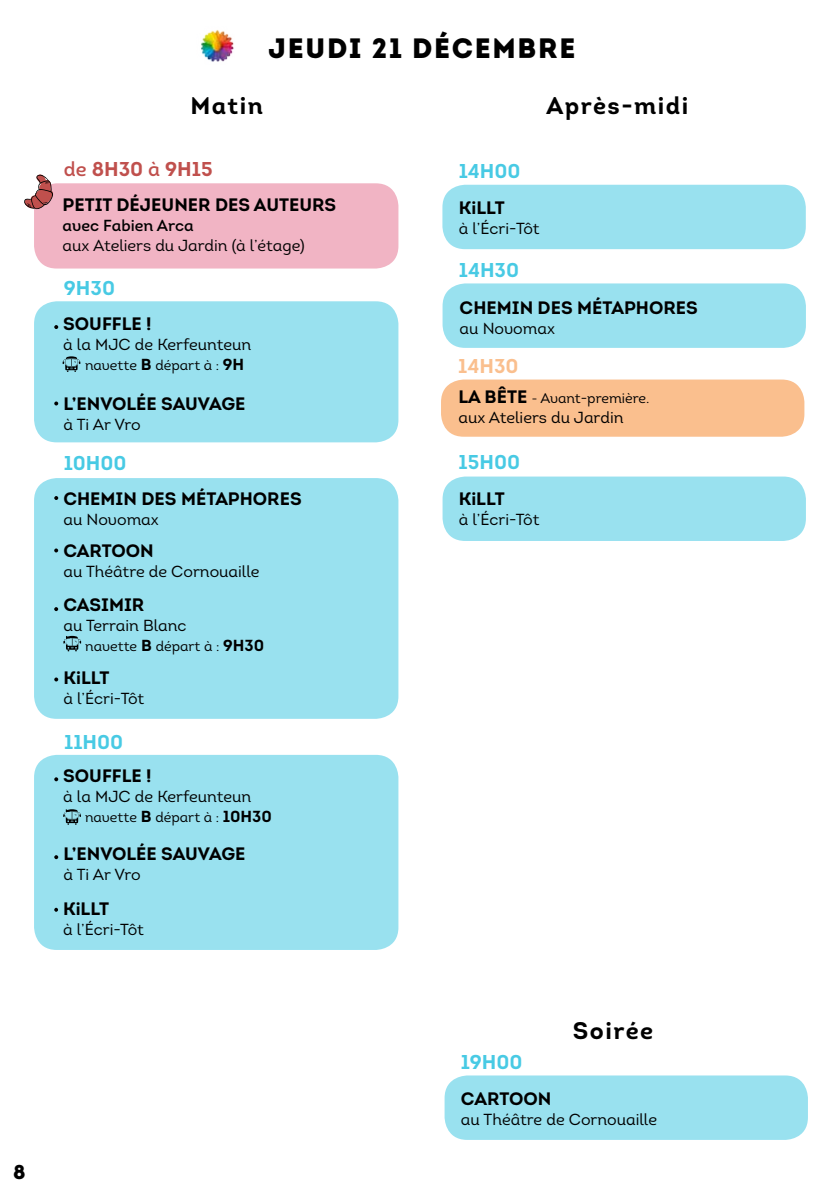
<style>
.page{position:relative;width:840px;height:1191px;background:#fff}
.page>*{position:absolute;margin:0;border:0;box-sizing:border-box;transform-origin:0 0}
.t1{font:900 28px "Intro";letter-spacing:.06em;color:#000}
.t2{font:24px "Intro Bold Alt";letter-spacing:.06em;color:#000}
.t3{font:700 20px "Intro";color:#48cae4}
.t4{font:700 20px "Intro";color:#c0504d}
.t5{font:700 20px "Intro";color:#fabf8e}
.t6{font:900 20px "Intro";color:#000}
.t7{font:18px "Intro Bold Caps";color:#000}
.t8{font:16px "Intro Regular Alt";color:#000}
.t9{font:16px "Intro Semi Bold Alt";color:#000}
.t10{font:14px "Intro Regular Alt";color:#000}
.s1{font-family:"Intro Semi Bold Alt";font-weight:400}
.s2{font-family:"Intro Bold Caps";font-size:16px}
.s3{font-family:"Intro";font-weight:700}
.s4{font-family:"Intro Bold Caps";font-size:18px}
.s5{font-size:12px}
</style>
<div class="page">
<div style="left:442px;top:283px;width:363px;height:65px;background:#99e1ef;border-radius:23px"></div>
<div style="left:444px;top:1075px;width:363px;height:64px;background:#99e1ef;border-radius:23px"></div>
<div style="left:442px;top:185px;width:363px;height:64px;background:#99e1ef;border-radius:23px"></div>
<div style="left:34px;top:301px;width:364px;height:141px;background:#99e1ef;border-radius:23px"></div>
<svg style="left:54px;top:325px;width:4px;height:4px"></svg>
<svg style="left:54px;top:401px;width:4px;height:4px"></svg>
<div style="left:34px;top:478px;width:364px;height:241px;background:#99e1ef;border-radius:23px"></div>
<svg style="left:54px;top:496px;width:4px;height:4px"></svg>
<svg style="left:54px;top:607px;width:4px;height:4px"></svg>
<svg style="left:63px;top:635px;width:18px;height:16px"></svg>
<svg style="left:54px;top:677px;width:4px;height:4px"></svg>
<div style="left:34px;top:755px;width:364px;height:195px;background:#99e1ef;border-radius:23px"></div>
<svg style="left:63px;top:809px;width:18px;height:15px"></svg>
<svg style="left:54px;top:777px;width:4px;height:4px"></svg>
<svg style="left:54px;top:855px;width:4px;height:4px"></svg>
<svg style="left:54px;top:907px;width:4px;height:4px"></svg>
<div style="left:34px;top:183px;width:364px;height:85px;background:#f1b4c4;border-radius:23px"></div>
<svg style="left:54px;top:548px;width:4px;height:4px"></svg>
<div style="left:441px;top:379px;width:363px;height:58px;background:#fabf8e;border-radius:23px"></div>
<div style="left:442px;top:476px;width:363px;height:65px;background:#99e1ef;border-radius:23px"></div>
<img style="left:201px;top:30px;width:33px;height:32px">
<svg style="left:63px;top:356px;width:17px;height:16px"></svg>
<svg style="left:24px;top:174px;width:30px;height:36px"></svg>
<p class="t6" style="left:13px;top:1158px;width:14px">8</p>
<h1 class="t1" style="left:268px;top:30px;width:308px">JEUDI 21 DÉCEMBRE</h1>
<h2 class="t2" style="left:190px;top:90px;width:74px">Matin</h2>
<h2 class="t2" style="left:546px;top:90px;width:143px">Après-midi</h2>
<p class="t4" style="left:64px;top:157px;width:150px"><span class="s1">de</span> 8H30 <span class="s1">à</span> 9H15</p>
<p class="t7" style="left:63px;top:193px;width:275px">PETIT DÉJEUNER DES AUTEURS</p>
<p class="t9" style="left:63px;top:215px;width:133px">avec Fabien Arca</p>
<p class="t8" style="left:63px;top:235px;width:243px">aux Ateliers du Jardin (à l’étage)</p>
<p class="t3" style="left:64px;top:275px;width:53px">9H30</p>
<p class="t7" style="left:63px;top:312px;width:90px">SOUFFLE !</p>
<p class="t8" style="left:63px;top:334px;width:189px">à la MJC de Kerfeunteun</p>
<p class="t10" style="left:85px;top:356px;width:161px">navette <span class="s2">B</span> départ à : <span class="s2">9H</span></p>
<p class="t7" style="left:63px;top:393px;width:183px">L’ENVOLÉE SAUVAGE</p>
<p class="t8" style="left:63px;top:415px;width:79px">à Ti Ar Vro</p>
<p class="t3" style="left:64px;top:450px;width:64px">10H00</p>
<p class="t7" style="left:63px;top:487px;width:240px">CHEMIN DES MÉTAPHORES</p>
<p class="t8" style="left:63px;top:509px;width:97px">au Novomax</p>
<p class="t7" style="left:63px;top:539px;width:92px">CARTOON</p>
<p class="t8" style="left:63px;top:562px;width:197px">au Théâtre de Cornouaille</p>
<p class="t7" style="left:63px;top:593px;width:82px">CASIMIR</p>
<p class="t8" style="left:63px;top:616px;width:124px">au Terrain Blanc</p>
<p class="t10" style="left:85px;top:638px;width:180px">navette <span class="s2">B</span> départ à : <span class="s2">9H30</span></p>
<p class="t7" style="left:63px;top:666px;width:47px">K<span class="s3">i</span>LLT</p>
<p class="t8" style="left:63px;top:688px;width:82px">à l’Écri-Tôt</p>
<p class="t3" style="left:64px;top:729px;width:60px">11H00</p>
<p class="t7" style="left:63px;top:764px;width:90px">SOUFFLE !</p>
<p class="t8" style="left:63px;top:786px;width:189px">à la MJC de Kerfeunteun</p>
<p class="t10" style="left:85px;top:808px;width:188px">navette <span class="s2">B</span> départ à : <span class="s2">10H30</span></p>
<p class="t7" style="left:63px;top:842px;width:183px">L’ENVOLÉE SAUVAGE</p>
<p class="t8" style="left:63px;top:864px;width:79px">à Ti Ar Vro</p>
<p class="t7" style="left:63px;top:897px;width:47px">K<span class="s3">i</span>LLT</p>
<p class="t8" style="left:63px;top:920px;width:82px">à l’Écri-Tôt</p>
<p class="t3" style="left:458px;top:158px;width:63px">14H00</p>
<p class="t7" style="left:458px;top:196px;width:47px">K<span class="s3">i</span>LLT</p>
<p class="t8" style="left:458px;top:218px;width:82px">à l’Écri-Tôt</p>
<p class="t3" style="left:458px;top:257px;width:62px">14H30</p>
<p class="t7" style="left:459px;top:296px;width:240px">CHEMIN DES MÉTAPHORES</p>
<p class="t8" style="left:459px;top:319px;width:97px">au Novomax</p>
<p class="t5" style="left:458px;top:353px;width:62px">14H30</p>
<p class="t10" style="left:458px;top:390px;width:192px"><span class="s4">LA BÊTE</span> <span class="s5">-</span> Avant-première.</p>
<p class="t8" style="left:458px;top:408px;width:166px">aux Ateliers du Jardin</p>
<p class="t3" style="left:458px;top:449px;width:63px">15H00</p>
<p class="t7" style="left:458px;top:487px;width:47px">K<span class="s3">i</span>LLT</p>
<p class="t8" style="left:458px;top:510px;width:82px">à l’Écri-Tôt</p>
<p class="t3" style="left:460px;top:1048px;width:63px">19H00</p>
<h2 class="t2" style="left:572px;top:1015px;width:82px">Soirée</h2>
<p class="t7" style="left:460px;top:1086px;width:92px">CARTOON</p>
<p class="t8" style="left:460px;top:1109px;width:197px">au Théâtre de Cornouaille</p>
</div>
